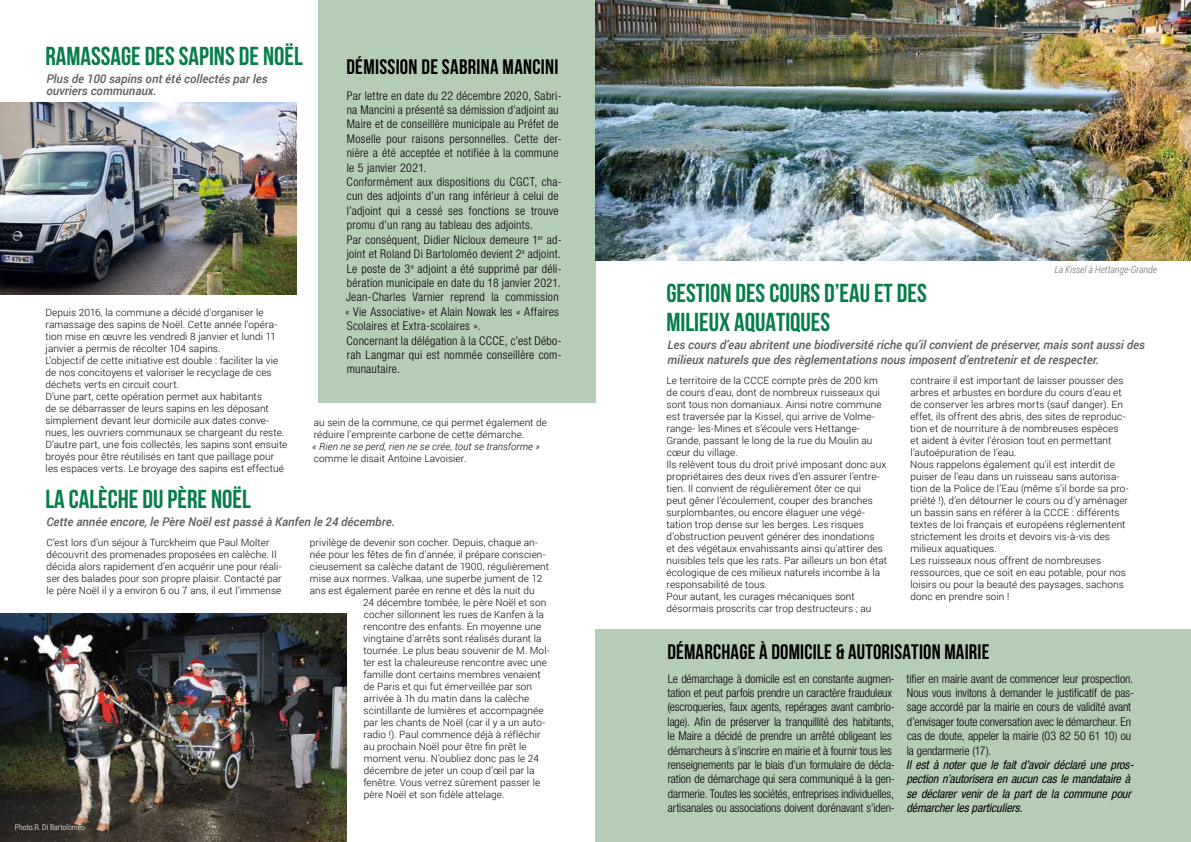
<style>
.page{position:relative;width:1191px;height:842px;background:#fff}
.page>*{position:absolute;margin:0;border:0;box-sizing:border-box;transform-origin:0 0}
.t1{font:700 26px/29.5px "Bebas Neue";color:#077d4b}
.t2{font:700 21px "Bebas Neue";letter-spacing:.01em;color:#000}
.t3{font:300 condensed 12px/14.4px "Helvetica Neue LT Std";letter-spacing:.01em;color:#000}
.t4{font:300 condensed 12px/14.4px "Helvetica Neue LT Std";letter-spacing:-.01em;color:#000}
.t5{font:italic 500 12px/12px "Roboto";color:#615c58}
.t6{font:italic condensed 12px/14.4px "Helvetica Neue LT Std";letter-spacing:-.005em;color:#000}
.t7{font:300 10px/12px "Roboto";letter-spacing:.01em;color:#000}
.t8{font:italic 300 10px "Roboto";letter-spacing:.01em;color:#000}
.t9{font:italic 300 10px "Roboto Condensed";color:#6f6f6f}
.t10{font:300 8px "Roboto Condensed";color:#fff}
</style>
<div class="page">
<img style="left:0;top:103px;width:297px;height:191px">
<img style="left:0;top:614px;width:346px;height:228px">
<div style="left:318px;top:0;width:277px;height:403px;background:#b5cdb5"></div>
<div style="left:595px;top:630px;width:596px;height:212px;background:#b5cdb5"></div>
<img style="left:595px;top:0;width:596px;height:261px">
<h1 class="t1" style="left:45px;top:41px;width:259px">RAMASSAGE DES SAPINS DE NOËL</h1>
<p class="t5" style="left:46px;top:72px;width:223px">Plus de 100 sapins ont été collectés par les ouvriers communaux.</p>
<p class="t7" style="left:45px;top:306px;width:243px">Depuis 2016, la commune a décidé d’organiser le ramassage des sapins de Noël. Cette année l’opéra&shy;tion mise en œuvre les vendredi 8 janvier et lundi 11 janvier a permis de récolter 104 sapins.<br>L’objectif de cette initiative est double : faciliter la vie de nos concitoyens et valoriser le recyclage de ces déchets verts en circuit court.<br>D’une part, cette opération permet aux habitants<br>de se débarrasser de leurs sapins en les déposant simplement devant leur domicile aux dates conve&shy;nues, les ouvriers communaux se chargeant du reste.<br>D’autre part, une fois collectés, les sapins sont ensuite broyés pour être réutilisés en tant que paillage pour les espaces verts. Le broyage des sapins est effectué</p>
<h2 class="t2" style="left:346px;top:55px;width:213px">DÉMISSION DE SABRINA MANCINI</h2>
<p class="t3" style="left:345px;top:88px;width:218px">Par lettre en date du 22 décembre 2020, Sabri&shy;na Mancini a présenté sa démission d’adjoint au Maire et de conseillère municipale au Préfet de Moselle pour raisons personnelles. Cette der&shy;nière a été acceptée et notifiée à la commune le 5 janvier 2021.<br>Conformément aux dispositions du CGCT, cha&shy;cun des adjoints d’un rang inférieur à celui de l’adjoint qui a cessé ses fonctions se trouve promu d’un rang au tableau des adjoints.<br>Par conséquent, Didier Nicloux demeure 1<sup>er</sup> ad&shy;joint et Roland Di Bartoloméo devient 2<sup>e</sup> adjoint.<br>Le poste de 3<sup>e</sup> adjoint a été supprimé par déli&shy;bération municipale en date du 18 janvier 2021.<br>Jean-Charles Varnier reprend la commission « Vie Associative» et Alain Nowak les « Affaires Scolaires et Extra-scolaires ».<br>Concernant la délégation à la CCCE, c’est Débo&shy;rah Langmar qui est nommée conseillère com&shy;munautaire.</p>
<p class="t7" style="left:314px;top:416px;width:235px">au sein de la commune, ce qui permet également de réduire l’empreinte carbone de cette démarche.</p>
<p class="t8" style="left:312px;top:439px;width:229px">« Rien ne se perd, rien ne se crée, tout se transforme »</p>
<p class="t7" style="left:314px;top:452px;width:154px">comme le disait Antoine Lavoisier.</p>
<h1 class="t1" style="left:45px;top:484px;width:207px">LA CALÈCHE DU PÈRE NOËL</h1>
<p class="t7" style="left:46px;top:536px;width:237px">C’est lors d’un séjour à Turckheim que Paul Molter découvrit des promenades proposées en calèche. Il décida alors rapidement d’en acquérir une pour réali&shy;ser des balades pour son propre plaisir. Contacté par le père Noël il y a environ 6 ou 7 ans, il eut l’immense</p>
<p class="t7" style="left:310px;top:536px;width:230px">privilège de devenir son cocher. Depuis, chaque an-</p>
<p class="t5" style="left:46px;top:515px;width:350px">Cette année encore, le Père Noël est passé à Kanfen le 24 décembre.</p>
<p class="t7" style="left:310px;top:548px;width:237px">née pour les fêtes de fin d’année, il prépare conscien-</p>
<p class="t7" style="left:310px;top:560px;width:241px">cieusement sa calèche datant de 1900, régulièrement</p>
<p class="t7" style="left:310px;top:572px;width:234px">mise aux normes. Valkaa, une superbe jument de 12</p>
<p class="t7" style="left:310px;top:584px;width:226px">ans est également parée en renne et dès la nuit du</p>
<p class="t7" style="left:363px;top:596px;width:185px">24 décembre tombée, le père Noël et son</p>
<p class="t7" style="left:364px;top:608px;width:182px">cocher sillonnent les rues de Kanfen à la</p>
<p class="t7" style="left:364px;top:620px;width:179px">rencontre des enfants. En moyenne une</p>
<p class="t7" style="left:363px;top:632px;width:180px">vingtaine d’arrêts sont réalisés durant la</p>
<p class="t7" style="left:363px;top:644px;width:188px">tournée. Le plus beau souvenir de M. Mol-</p>
<p class="t7" style="left:363px;top:656px;width:185px">ter est la chaleureuse rencontre avec une</p>
<p class="t7" style="left:363px;top:668px;width:179px">famille dont certains membres venaient</p>
<p class="t7" style="left:364px;top:680px;width:170px">de Paris et qui fut émerveillée par son</p>
<p class="t7" style="left:363px;top:692px;width:167px">arrivée à 1h du matin dans la calèche</p>
<p class="t7" style="left:363px;top:704px;width:182px">scintillante de lumières et accompagnée</p>
<p class="t7" style="left:364px;top:716px;width:183px">par les chants de Noël (car il y a un auto-</p>
<p class="t7" style="left:364px;top:728px;width:178px">radio !). Paul commence déjà à réfléchir</p>
<p class="t7" style="left:363px;top:740px;width:164px">au prochain Noël pour être fin prêt le</p>
<p class="t7" style="left:364px;top:752px;width:177px">moment venu. N’oubliez donc pas le 24</p>
<p class="t7" style="left:364px;top:764px;width:172px">décembre de jeter un coup d’œil par la</p>
<p class="t7" style="left:363px;top:776px;width:178px">fenêtre. Vous verrez sûrement passer le</p>
<p class="t7" style="left:364px;top:788px;width:142px">père Noël et son fidèle attelage.</p>
<p class="t10" style="left:15px;top:821px;width:72px">Photo R. Di Bartoloméo</p>
<h1 class="t1" style="left:666px;top:278px;width:114px">GESTIONDESCOURS</h1>
<h1 class="t1" style="left:666px;top:278px;width:241px;text-indent:158px">D’EAU ET DES<br>MILIEUX AQUATIQUES</h1>
<p class="t9" style="left:1054px;top:263px;width:104px">La Kissel à Hettange-Grande</p>
<p class="t5" style="left:667px;top:336px;width:479px;line-height:15px">Les cours d’eau abritent une biodiversité riche qu’il convient de préserver, mais sont aussi des milieux naturels que des règlementations nous imposent d’entretenir et de respecter.</p>
<p class="t7" style="left:666px;top:374px;width:222px">Le territoire de la CCCE compte près de 200 km de cours d’eau, dont de nombreux ruisseaux qui sont tous non domaniaux. Ainsi notre commune est traversée par la Kissel, qui arrive de Volme&shy;range- les-Mines et s’écoule vers Hettange-Grande, passant le long de la rue du Moulin au cœur du village.<br>Ils relèvent tous du droit privé imposant donc aux propriétaires des deux rives d’en assurer l’entre&shy;tien. Il convient de régulièrement ôter ce qui<br>peut gêner l’écoulement, couper des branches surplombantes, ou encore élaguer une végé&shy;tation trop dense sur les berges. Les risques d’obstruction peuvent générer des inondations<br>et des végétaux envahissants ainsi qu’attirer des nuisibles tels que les rats. Par ailleurs un bon état écologique de ces milieux naturels incombe à la responsabilité de tous.<br>Pour autant, les curages mécaniques sont désormais proscrits car trop destructeurs ; au</p>
<p class="t7" style="left:910px;top:374px;width:220px">contraire il est important de laisser pousser des arbres et arbustes en bordure du cours d’eau et de conserver les arbres morts (sauf danger). En effet, ils offrent des abris, des sites de reproduc&shy;tion et de nourriture à de nombreuses espèces et aident à éviter I’érosion tout en permettant l’autoépuration de I’eau.<br>Nous rappelons également qu’il est interdit de puiser de l’eau dans un ruisseau sans autorisa&shy;tion de la Police de l’Eau (même s’il borde sa pro&shy;priété !), d’en détourner le cours ou d’y aménager un bassin sans en référer à la CCCE : différents textes de loi français et européens réglementent strictement les droits et devoirs vis-à-vis des milieux aquatiques.<br>Les ruisseaux nous offrent de nombreuses ressources, que ce soit en eau potable, pour nos loisirs ou pour la beauté des paysages, sachons donc en prendre soin !</p>
<h2 class="t2" style="left:667px;top:640px;width:324px">DÉMARCHAGE À DOMICILE &amp; AUTORISATION MAIRIE</h2>
<p class="t4" style="left:667px;top:671px;width:229px">Le démarchage à domicile est en constante augmen&shy;tation et peut parfois prendre un caractère frauduleux (escroqueries, faux agents, repérages avant cambrio&shy;lage). Afin de préserver la tranquillité des habitants, le Maire a décidé de prendre un arrêté obligeant les démarcheurs à s’inscrire en mairie et à fournir tous les renseignements par le biais d’un formulaire de décla&shy;ration de démarchage qui sera communiqué à la gen&shy;darmerie. Toutes les sociétés, entreprises individuelles, artisanales ou associations doivent dorénavant s’iden-</p>
<p class="t4" style="left:906px;top:671px;width:229px">tifier en mairie avant de commencer leur prospection.<br>Nous vous invitons à demander le justificatif de pas&shy;sage accordé par la mairie en cours de validité avant d’envisager toute conversation avec le démarcheur. En cas de doute, appeler la mairie (03 82 50 61 10) ou la gendarmerie (17).</p>
<p class="t6" style="left:906px;top:758px;width:229px">Il est à noter que le fait d’avoir déclaré une pros&shy;pection n’autorisera en aucun cas le mandataire à se déclarer venir de la part de la commune pour démarcher les particuliers.</p>
</div>
